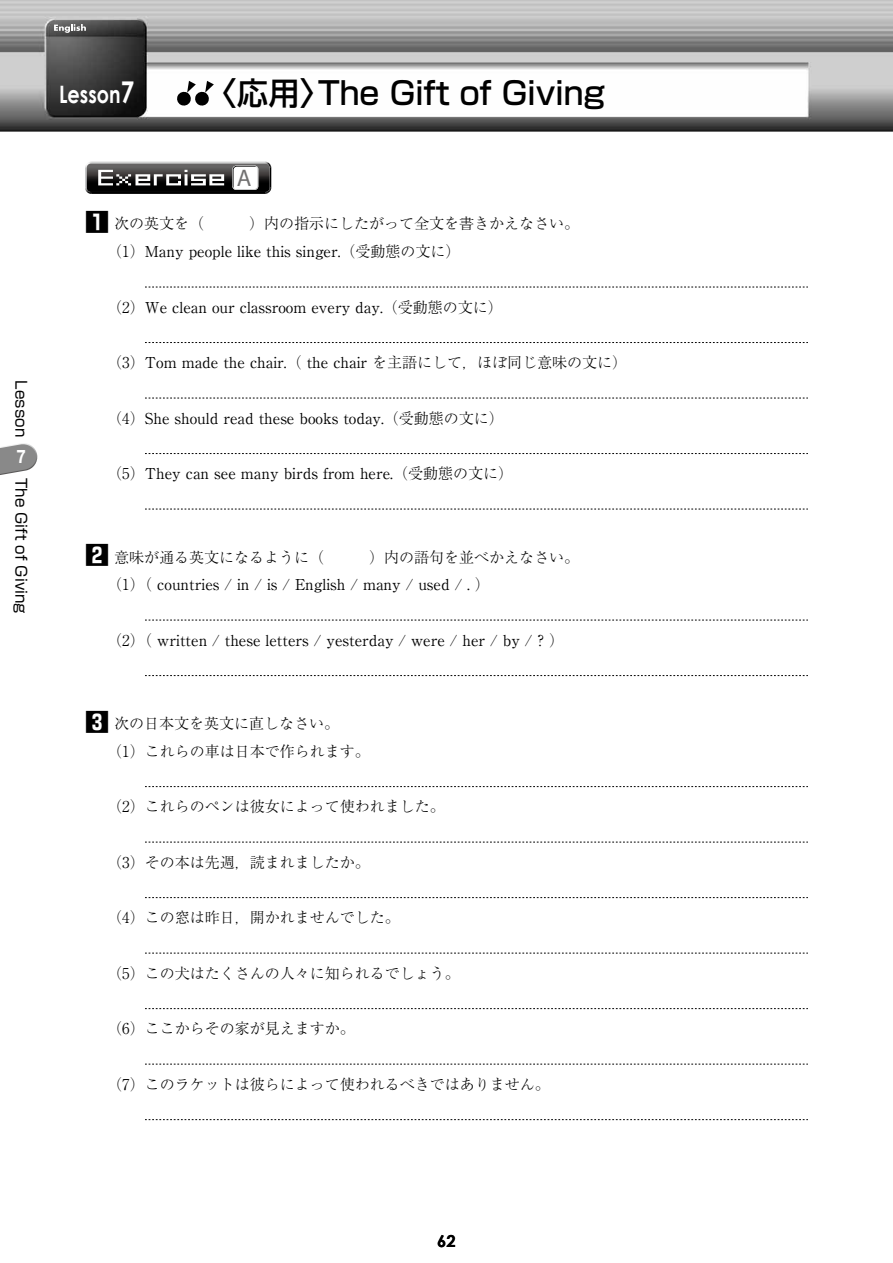
<style>
.page{position:relative;width:893px;height:1263px;background:#fff}
.page>*{position:absolute;margin:0;border:0;box-sizing:border-box;transform-origin:0 0}
.t1{font:500 31.5px "Shin Go Pr 6";color:#000}
.t2{font:700 24px "Century Gothic";color:#fff;scale:.8 1}
.t3{font:24px "Myriad Pro";color:#727171}
.t4{font:700 16.5px "Century Gothic";color:#000}
.t5{font:700 16.5px "Gothic MB101 Pr 6";color:#fff;scale:.75 1}
.t6{font:300 15px/27.8px "Ryumin Pr 6";color:#000}
.t7{font:15px "Ryumin Pr 6";color:#000}
.t8{font:15px "Shin Go Pr 6";color:#000}
.s1{font-size:30px}
.s2{font-family:"Shin Go Pr 6";font-weight:700;font-size:24px}
.s3{font-weight:400}
.s4{font-weight:300}
</style>
<div class="page">
<img style="left:0;top:0;width:893px;height:131px">
<svg style="left:85px;top:162px;width:186px;height:32px"></svg>
<svg style="left:54px;top:24px;width:32px;height:9px"></svg>
<svg style="left:176px;top:81px;width:38px;height:26px"></svg>
<svg style="left:145px;top:287px;width:663px;height:1px"></svg>
<svg style="left:145px;top:342px;width:663px;height:1px"></svg>
<svg style="left:145px;top:398px;width:663px;height:1px"></svg>
<svg style="left:145px;top:453px;width:663px;height:1px"></svg>
<svg style="left:145px;top:509px;width:663px;height:1px"></svg>
<svg style="left:145px;top:620px;width:663px;height:1px"></svg>
<svg style="left:145px;top:675px;width:663px;height:1px"></svg>
<svg style="left:145px;top:786px;width:663px;height:1px"></svg>
<svg style="left:145px;top:842px;width:663px;height:1px"></svg>
<svg style="left:145px;top:897px;width:663px;height:1px"></svg>
<svg style="left:145px;top:953px;width:663px;height:1px"></svg>
<svg style="left:145px;top:1008px;width:663px;height:1px"></svg>
<svg style="left:145px;top:1064px;width:663px;height:1px"></svg>
<svg style="left:145px;top:1119px;width:663px;height:1px"></svg>
<svg style="left:0;top:443px;width:38px;height:32px"></svg>
<p class="t8" style="left:34px;top:380px;width:58px;rotate:90deg">Lesson</p>
<p class="t5" style="left:17px;top:443px;width:14px">7</p>
<p class="t8" style="left:34px;top:478px;width:137px;rotate:90deg">The Gift of Giving</p>
<h2 class="t2" style="left:59px;top:76px;width:95px">Lesson<span class="s1">7</span></h2>
<h1 class="t1" style="left:205px;top:67px;width:401px">〈応用〉The Gift of Giving</h1>
<h2 class="t3" style="left:237px;top:164px;width:16px">A</h2>
<p class="t6" style="left:107px;top:209px;width:473px;text-indent:-22px"><span class="s2">1</span> 次の英文を（　　　）内の指示にしたがって全文を書きかえなさい。（1）<span class="s3">Many people like this singer.</span>（受動態の文に）</p>
<p class="t7" style="left:107px;top:295px;width:397px"><span class="s4">（2）</span>We clean our classroom every day.<span class="s4">（受動態の文に）</span></p>
<p class="t7" style="left:107px;top:351px;width:521px"><span class="s4">（3）</span>Tom made the chair.<span class="s4">（</span> the chair <span class="s4">を主語にして，ほぼ同じ意味の文に）</span></p>
<p class="t7" style="left:107px;top:406px;width:398px"><span class="s4">（4）</span>She should read these books today.<span class="s4">（受動態の文に）</span></p>
<p class="t7" style="left:107px;top:462px;width:407px"><span class="s4">（5）</span>They can see many birds from here.<span class="s4">（受動態の文に）</span></p>
<p class="t6" style="left:107px;top:542px;width:473px;text-indent:-22px"><span class="s2">2</span> 意味が通る英文になるように（　　　）内の語句を並べかえなさい。（1）（ <span class="s3">countries / in / is / English / many / used / .</span> ）</p>
<p class="t7" style="left:107px;top:628px;width:458px"><span class="s4">（2）（</span> written / these letters / yesterday / were / her / by / ? <span class="s4">）</span></p>
<p class="t6" style="left:107px;top:709px;width:264px;text-indent:-22px"><span class="s2">3</span> 次の日本文を英文に直しなさい。<br>（1）これらの車は日本で作られます。</p>
<p class="t6" style="left:107px;top:792px;width:339px">（2）これらのペンは彼女によって使われました。</p>
<p class="t6" style="left:107px;top:847px;width:264px">（3）その本は先週，読まれましたか。</p>
<p class="t6" style="left:107px;top:903px;width:294px">（4）この窓は昨日，開かれませんでした。</p>
<p class="t6" style="left:107px;top:958px;width:354px">（5）この犬はたくさんの人々に知られるでしょう。</p>
<p class="t6" style="left:107px;top:1014px;width:249px">（6）ここからその家が見えますか。</p>
<p class="t6" style="left:107px;top:1069px;width:444px">（7）このラケットは彼らによって使われるべきではありません。</p>
<p class="t4" style="left:437px;top:1228px;width:20px">62</p>
</div>
